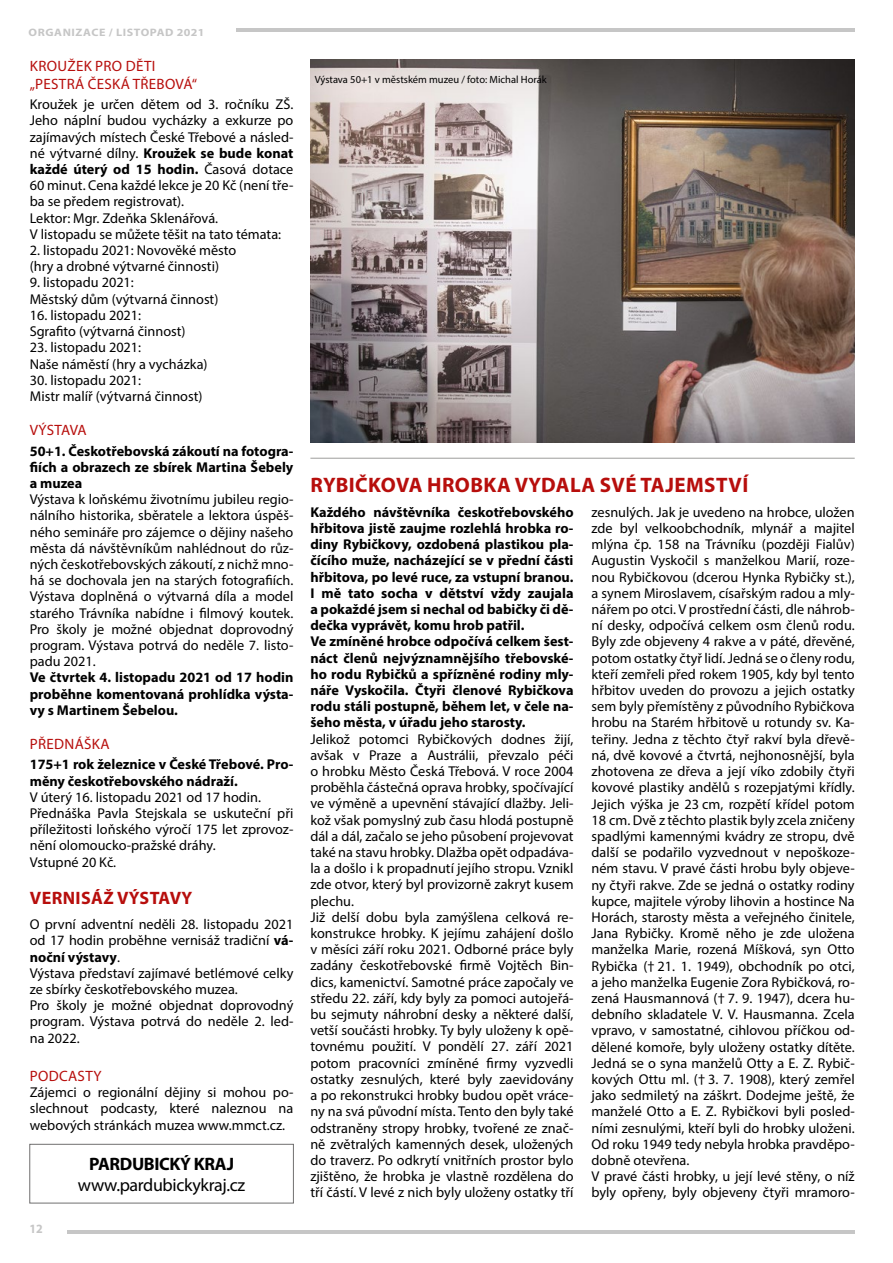
<style>
.page{position:relative;width:893px;height:1263px;background:#fff}
.page>*{position:absolute;margin:0;border:0;box-sizing:border-box;transform-origin:0 0}
.t1{font:700 21px "Myriad Pro";letter-spacing:.02em;color:#b70e0c}
.t2{font:18px "Myriad Pro";letter-spacing:-.02em;color:#000}
.t3{font:700 18px "Myriad Pro";letter-spacing:.02em;color:#b70e0c}
.t4{font:700 18px "Myriad Pro";letter-spacing:-.02em;color:#000}
.t5{font:15px/18px "Myriad Pro";letter-spacing:.02em;color:#b70e0c}
.t6{font:15px "Myriad Pro";letter-spacing:-.015em;color:#b70e0c}
.t7{font:14.25px/16.2px "Myriad Pro";color:#000}
.t8{font:700 14.25px/16.2px "Myriad Pro";color:#000}
.t9{font:700 12.75px "Myriad Pro";color:#c6c6c6;scale:.94 1}
.t10{font:700 10.8px "Myriad Pro";letter-spacing:.05em;color:#c6c6c6;scale:1.11 1}
.t11{font:10.5px "Myriad Pro";color:#000}
.s1{font-weight:700}
</style>
<div class="page">
<hr style="left:68px;top:1230px;width:787px;height:3px;background:#c6c6c6">
<hr style="left:236px;top:29px;width:619px;height:3px;background:#c6c6c6">
<img style="left:310px;top:60px;width:545px;height:382px">
<div style="left:29px;top:1144px;width:265px;height:59px;border:1px solid #706f6f"></div>
<hr style="left:310px;top:458px;width:545px;height:1px;background:#9d9d9c">
<p class="t10" style="left:29px;top:25px;width:160px">ORGANIZACE / LISTOPAD 2021</p>
<p class="t5" style="left:30px;top:57px;width:169px">KROUŽEK PRO DĚTI „PESTRÁ ČESKÁ TŘEBOVÁ“</p>
<p class="t7" style="left:30px;top:96px;width:265px">Kroužek je určen dětem od 3. ročníku ZŠ.<br>Jeho náplní budou vycházky a exkurze po zajímavých místech České Třebové a násled&shy;né výtvarné dílny. <span class="s1">Kroužek se bude konat každé úterý od 15 hodin.</span> Časová dotace 60 minut. Cena každé lekce je 20 Kč (není tře&shy;ba se předem registrovat).<br>Lektor: Mgr. Zdeňka Sklenářová.<br>V listopadu se můžete těšit na tato témata:</p>
<p class="t7" style="left:30px;top:242px;width:208px">2. listopadu 2021: Novověké město (hry a drobné výtvarné činnosti)</p>
<p class="t7" style="left:30px;top:274px;width:190px">9. listopadu 2021:<br>Městský dům (výtvarná činnost)</p>
<p class="t7" style="left:30px;top:307px;width:157px">16. listopadu 2021:<br>Sgrafito (výtvarná činnost)</p>
<p class="t7" style="left:30px;top:339px;width:179px">23. listopadu 2021:<br>Naše náměstí (hry a vycházka)</p>
<p class="t7" style="left:30px;top:372px;width:174px">30. listopadu 2021:<br>Mistr malíř (výtvarná činnost)</p>
<p class="t6" style="left:30px;top:421px;width:58px">VÝSTAVA</p>
<p class="t8" style="left:30px;top:442px;width:265px;text-align:justify">50+1. Českotřebovská zákoutí na fotogra&shy;fiích a obrazech ze sbírek Martina Šebely a muzea</p>
<p class="t7" style="left:30px;top:491px;width:265px;text-align:justify">Výstava k loňskému životnímu jubileu regio&shy;nálního historika, sběratele a lektora úspěš&shy;ného semináře pro zájemce o dějiny našeho města dá návštěvníkům nahlédnout do růz&shy;ných českotřebovských zákoutí, z nichž mno&shy;há se dochovala jen na starých fotografiích.<br>Výstava doplněná o výtvarná díla a model starého Trávníka nabídne i filmový koutek.<br>Pro školy je možné objednat doprovodný program. Výstava potrvá do neděle 7. listo&shy;padu 2021.</p>
<p class="t8" style="left:30px;top:669px;width:265px;text-align:justify">Ve čtvrtek 4. listopadu 2021 od 17 hodin proběhne komentovaná prohlídka výsta&shy;vy s Martinem Šebelou.</p>
<p class="t5" style="left:30px;top:735px;width:81px">PŘEDNÁŠKA</p>
<p class="t8" style="left:30px;top:756px;width:265px">175+1 rok železnice v České Třebové. Pro&shy;měny českotřebovského nádraží.</p>
<p class="t7" style="left:30px;top:789px;width:265px">V úterý 16. listopadu 2021 od 17 hodin.<br>Přednáška Pavla Stejskala se uskuteční při příležitosti loňského výročí 175 let zprovoz&shy;nění olomoucko-pražské dráhy.<br>Vstupné 20 Kč.</p>
<p class="t3" style="left:30px;top:887px;width:164px">VERNISÁŽ VÝSTAVY</p>
<p class="t7" style="left:30px;top:916px;width:265px">O první adventní neděli 28. listopadu 2021 od 17 hodin proběhne vernisáž tradiční <span class="s1">vá&shy;noční výstavy</span>.<br>Výstava představí zajímavé betlémové celky ze sbírky českotřebovského muzea.<br>Pro školy je možné objednat doprovodný program. Výstava potrvá do neděle 2. led&shy;na 2022.</p>
<p class="t5" style="left:30px;top:1067px;width:73px">PODCASTY</p>
<p class="t7" style="left:30px;top:1084px;width:265px;text-align:justify">Zájemci o regionální dějiny si mohou po&shy;slechnout podcasty, které naleznou na webových stránkách muzea www.mmct.cz.</p>
<p class="t9" style="left:29px;top:1220px;width:16px">12</p>
<p class="t4" style="left:89px;top:1152px;width:146px">PARDUBICKÝ KRAJ</p>
<p class="t2" style="left:78px;top:1174px;width:169px">www.pardubickykraj.cz</p>
<p class="t11" style="left:315px;top:73px;width:234px">Výstava 50+1 v městském muzeu / foto: Michal Horák</p>
<h1 class="t1" style="left:311px;top:471px;width:439px">RYBIČKOVA HROBKA VYDALA SVÉ TAJEMSTVÍ</h1>
<p class="t8" style="left:310px;top:503px;width:265px">Každého návštěvníka českotřebovského hřbitova jistě zaujme rozlehlá hrobka ro&shy;diny Rybičkovy, ozdobená plastikou pla&shy;čícího muže, nacházející se v přední části hřbitova, po levé ruce, za vstupní branou.<br>I mě tato socha v dětství vždy zaujala a pokaždé jsem si nechal od babičky či dě&shy;dečka vyprávět, komu hrob patřil.<br>Ve zmíněné hrobce odpočívá celkem šest&shy;náct členů nejvýznamnějšího třebovské&shy;ho rodu Rybičků a spřízněné rodiny mly&shy;náře Vyskočila. Čtyři členové Rybičkova rodu stáli postupně, během let, v čele na&shy;šeho města, v úřadu jeho starosty.</p>
<p class="t7" style="left:310px;top:730px;width:265px">Jelikož potomci Rybičkových dodnes žijí, avšak v Praze a Austrálii, převzalo péči o hrobku Město Česká Třebová. V roce 2004 proběhla částečná oprava hrobky, spočívající ve výměně a upevnění stávající dlažby. Jeli&shy;kož však pomyslný zub času hlodá postupně dál a dál, začalo se jeho působení projevovat také na stavu hrobky. Dlažba opět odpadáva&shy;la a došlo i k propadnutí jejího stropu. Vznikl zde otvor, který byl provizorně zakryt kusem plechu.<br>Již delší dobu byla zamýšlena celková re&shy;konstrukce hrobky. K jejímu zahájení došlo v měsíci září roku 2021. Odborné práce byly zadány českotřebovské firmě Vojtěch Bin&shy;dics, kamenictví. Samotné práce započaly ve středu 22. září, kdy byly za pomoci autojeřá&shy;bu sejmuty náhrobní desky a některé další, vetší součásti hrobky. Ty byly uloženy k opě&shy;tovnému použití. V pondělí 27. září 2021 potom pracovníci zmíněné firmy vyzvedli ostatky zesnulých, které byly zaevidovány a po rekonstrukci hrobky budou opět vráce&shy;ny na svá původní místa. Tento den byly také odstraněny stropy hrobky, tvořené ze znač&shy;ně zvětralých kamenných desek, uložených do traverz. Po odkrytí vnitřních prostor bylo zjištěno, že hrobka je vlastně rozdělena do tří částí. V levé z nich byly uloženy ostatky tří</p>
<p class="t7" style="left:592px;top:504px;width:265px">zesnulých. Jak je uvedeno na hrobce, uložen zde byl velkoobchodník, mlynář a majitel mlýna čp. 158 na Trávníku (později Fialův)<br>Augustin Vyskočil s manželkou Marií, roze&shy;nou Rybičkovou (dcerou Hynka Rybičky st.), a synem Miroslavem, císařským radou a mly&shy;nářem po otci. V prostřední části, dle náhrob&shy;ní desky, odpočívá celkem osm členů rodu.<br>Byly zde objeveny 4 rakve a v páté, dřevěné, potom ostatky čtyř lidí. Jedná se o členy rodu, kteří zemřeli před rokem 1905, kdy byl tento hřbitov uveden do provozu a jejich ostatky sem byly přemístěny z původního Rybičkova hrobu na Starém hřbitově u rotundy sv. Ka&shy;teřiny. Jedna z těchto čtyř rakví byla dřevě&shy;ná, dvě kovové a čtvrtá, nejhonosnější, byla zhotovena ze dřeva a její víko zdobily čtyři kovové plastiky andělů s rozepjatými křídly.<br>Jejich výška je 23 cm, rozpětí křídel potom 18 cm. Dvě z těchto plastik byly zcela zničeny spadlými kamennými kvádry ze stropu, dvě další se podařilo vyzvednout v nepoškoze&shy;ném stavu. V pravé části hrobu byly objeve&shy;ny čtyři rakve. Zde se jedná o ostatky rodiny kupce, majitele výroby lihovin a hostince Na Horách, starosty města a veřejného činitele, Jana Rybičky. Kromě něho je zde uložena manželka Marie, rozená Míšková, syn Otto Rybička († 21. 1. 1949), obchodník po otci, a jeho manželka Eugenie Zora Rybičková, ro&shy;zená Hausmannová († 7. 9. 1947), dcera hu&shy;debního skladatele V. V. Hausmanna. Zcela vpravo, v samostatné, cihlovou příčkou od&shy;dělené komoře, byly uloženy ostatky dítěte.<br>Jedná se o syna manželů Otty a E. Z. Rybič&shy;kových Ottu ml. († 3. 7. 1908), který zemřel jako sedmiletý na záškrt. Dodejme ještě, že manželé Otto a E. Z. Rybičkovi byli posled&shy;ními zesnulými, kteří byli do hrobky uloženi.<br>Od roku 1949 tedy nebyla hrobka pravděpo&shy;dobně otevřena.<br>V pravé části hrobky, u její levé stěny, o níž byly opřeny, byly objeveny čtyři mramoro-</p>
</div>
